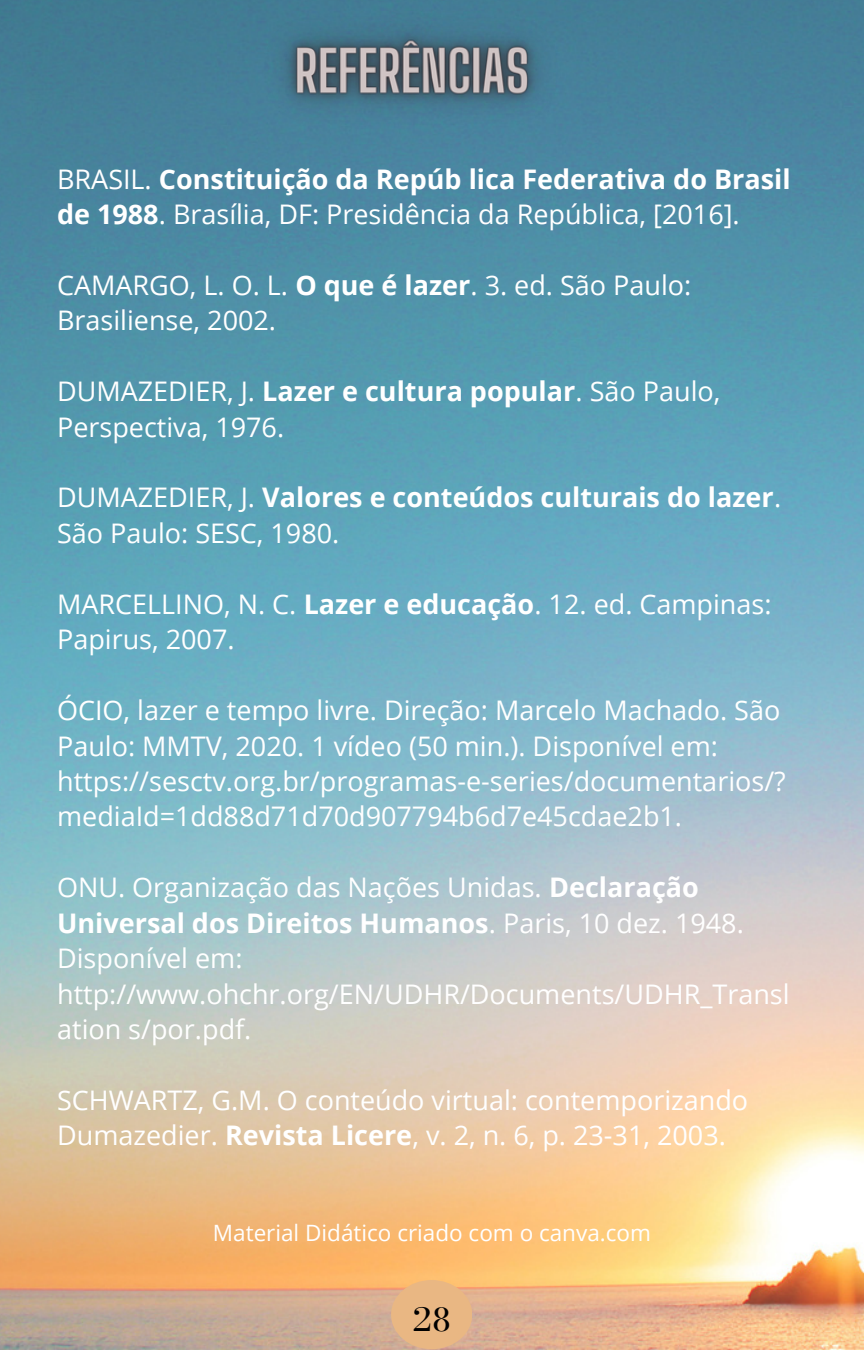
<style>
.page{position:relative;width:864px;height:1350px;background:#fff}
.page>*{position:absolute;margin:0;border:0;box-sizing:border-box;transform-origin:0 0}
.t1{font:36px "Bodoni FLF";color:#000}
.t2{font:27px/35.6px "Open Sans";color:#fff}
.t3{font:22.5px "Open Sans";color:#fff}
.s1{font-weight:700}
</style>
<div class="page">
<img style="left:0;top:0;width:864px;height:1349px">
<img style="left:231px;top:3px;width:363px;height:167px">
<svg style="left:391px;top:1280px;width:81px;height:69px;fill:#e9b783"></svg>
<p class="t2" style="left:57px;top:160px;width:735px">BRASIL. <span class="s1">Constituição da Repúb lica Federativa do Brasil de 1988</span>. Brasília, DF: Presidência da República, [2016].</p>
<p class="t2" style="left:57px;top:267px;width:636px">CAMARGO, L. O. L. <span class="s1">O que é lazer</span>. 3. ed. São Paulo:<br>Brasiliense, 2002.</p>
<p class="t2" style="left:57px;top:373px;width:665px">DUMAZEDIER, J. <span class="s1">Lazer e cultura popular</span>. São Paulo,<br>Perspectiva, 1976.</p>
<p class="t2" style="left:57px;top:479px;width:726px">DUMAZEDIER, J. <span class="s1">Valores e conteúdos culturais do lazer</span>.<br>São Paulo: SESC, 1980.</p>
<p class="t2" style="left:57px;top:586px;width:716px">MARCELLINO, N. C. <span class="s1">Lazer e educação</span>. 12. ed. Campinas:</p>
<p class="t2" style="left:57px;top:621px;width:179px">Papirus, 2007.</p>
<p class="t2" style="left:57px;top:692px;width:725px">ÓCIO, lazer e tempo livre. Direção: Marcelo Machado. São</p>
<p class="t2" style="left:57px;top:727px;width:730px">Paulo: MMTV, 2020. 1 vídeo (50 min.). Disponível em: https://sesctv.org.br/programas-e-series/documentarios/? mediaId=1dd88d71d70d907794b6d7e45cdae2b1.</p>
<p class="t2" style="left:57px;top:869px;width:734px">ONU. Organização das Nações Unidas. <span class="s1">Declaração Universal dos Direitos Humanos</span>. Paris, 10 dez. 1948.<br>Disponível em: http://www.ohchr.org/EN/UDHR/Documents/UDHR_Transl ation s/por.pdf.</p>
<p class="t2" style="left:57px;top:1082px;width:693px">SCHWARTZ, G.M. O conteúdo virtual: contemporizando<br>Dumazedier. <span class="s1">Revista Licere</span>, v. 2, n. 6, p. 23-31, 2003.</p>
<p class="t3" style="left:213px;top:1217px;width:440px">Material Didático criado com o canva.com</p>
<p class="t1" style="left:413px;top:1299px;width:40px">28</p>
</div>
